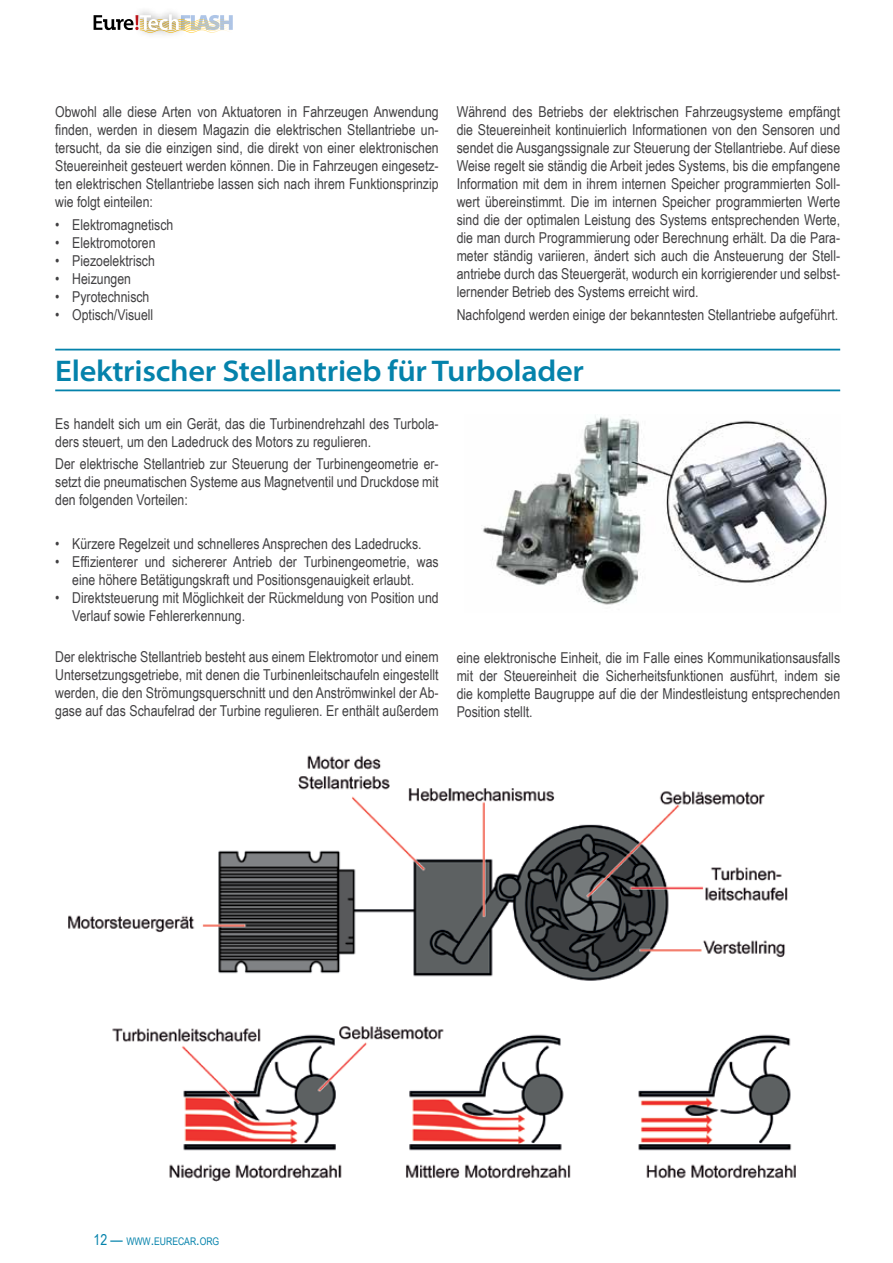
<style>
.page{position:relative;width:893px;height:1263px;background:#fff}
.page>*{position:absolute;margin:0;border:0;box-sizing:border-box;transform-origin:0 0}
.t1{font:600 semi-expanded 30px "Myriad Pro";letter-spacing:-.01em;color:#0482ab}
.t2{font:15px/18px "Arial Narrow";color:#414042;text-align:justify}
.t3{font:10.5px "Arial Narrow";color:#0482ab}
.s1{font-size:15px}
</style>
<div class="page">
<svg style="left:94px;top:14px;width:139px;height:19px"></svg>
<hr style="left:55px;top:349px;width:785px;height:1px;background:#0482ab">
<hr style="left:55px;top:389px;width:785px;height:2px;background:#0482ab">
<img style="left:481px;top:415px;width:346px;height:190px">
<img style="left:68px;top:755px;width:728px;height:427px">
<p class="t2" style="left:55px;top:102px;width:385px">Obwohl alle diese Arten von Aktuatoren in Fahrzeugen Anwendung finden, werden in diesem Magazin die elektrischen Stellantriebe un&shy;tersucht, da sie die einzigen sind, die direkt von einer elektronischen Steuereinheit gesteuert werden können. Die in Fahrzeugen eingesetz&shy;ten elektrischen Stellantriebe lassen sich nach ihrem Funktionsprinzip wie folgt einteilen:</p>
<p class="t2" style="left:55px;top:215px;width:120px">• Elektromagnetisch</p>
<p class="t2" style="left:55px;top:233px;width:102px">• Elektromotoren</p>
<p class="t2" style="left:55px;top:251px;width:101px">• Piezoelektrisch</p>
<p class="t2" style="left:55px;top:269px;width:77px">• Heizungen</p>
<p class="t2" style="left:55px;top:287px;width:96px">• Pyrotechnisch</p>
<p class="t2" style="left:55px;top:305px;width:100px">• Optisch/Visuell</p>
<p class="t2" style="left:457px;top:102px;width:385px">Während des Betriebs der elektrischen Fahrzeugsysteme empfängt die Steuereinheit kontinuierlich Informationen von den Sensoren und sendet die Ausgangssignale zur Steuerung der Stellantriebe. Auf diese Weise regelt sie ständig die Arbeit jedes Systems, bis die empfangene Information mit dem in ihrem internen Speicher programmierten Soll&shy;wert übereinstimmt. Die im internen Speicher programmierten Werte sind die der optimalen Leistung des Systems entsprechenden Werte, die man durch Programmierung oder Berechnung erhält. Da die Para&shy;meter ständig variieren, ändert sich auch die Ansteuerung der Stell&shy;antriebe durch das Steuergerät, wodurch ein korrigierender und selbst&shy;lernender Betrieb des Systems erreicht wird.</p>
<p class="t2" style="left:457px;top:305px;width:383px">Nachfolgend werden einige der bekanntesten Stellantriebe aufgeführt.</p>
<h1 class="t1" style="left:55px;top:354px;width:530px">Elektrischer Stellantrieb für Turbolader</h1>
<p class="t2" style="left:55px;top:414px;width:385px">Es handelt sich um ein Gerät, das die Turbinendrehzahl des Turbola&shy;ders steuert, um den Ladedruck des Motors zu regulieren.</p>
<p class="t2" style="left:55px;top:454px;width:385px">Der elektrische Stellantrieb zur Steuerung der Turbinengeometrie er&shy;setzt die pneumatischen Systeme aus Magnetventil und Druckdose mit den folgenden Vorteilen:</p>
<p class="t2" style="left:55px;top:534px;width:368px">• Kürzere Regelzeit und schnelleres Ansprechen des Ladedrucks.</p>
<p class="t2" style="left:55px;top:552px;width:385px;text-align:center">• Effizienterer und sichererer Antrieb der Turbinengeometrie, was eine höhere Betätigungskraft und Positionsgenauigkeit erlaubt.</p>
<p class="t2" style="left:72px;top:588px;width:368px;text-indent:-17px">• Direktsteuerung mit Möglichkeit der Rückmeldung von Position und<br>Verlauf sowie Fehlererkennung.</p>
<p class="t2" style="left:55px;top:647px;width:385px">Der elektrische Stellantrieb besteht aus einem Elektromotor und einem Untersetzungsgetriebe, mit denen die Turbinenleitschaufeln eingestellt werden, die den Strömungsquerschnitt und den Anströmwinkel der Ab&shy;gase auf das Schaufelrad der Turbine regulieren. Er enthält außerdem</p>
<p class="t2" style="left:457px;top:648px;width:385px">eine elektronische Einheit, die im Falle eines Kommunikationsausfalls mit der Steuereinheit die Sicherheitsfunktionen ausführt, indem sie die komplette Baugruppe auf die der Mindestleistung entsprechenden Position stellt.</p>
<p class="t3" style="left:94px;top:1233px;width:127px"><span class="s1">12 —</span> WWW<span class="s1">.</span>EURECAR<span class="s1">.</span>ORG</p>
</div>
